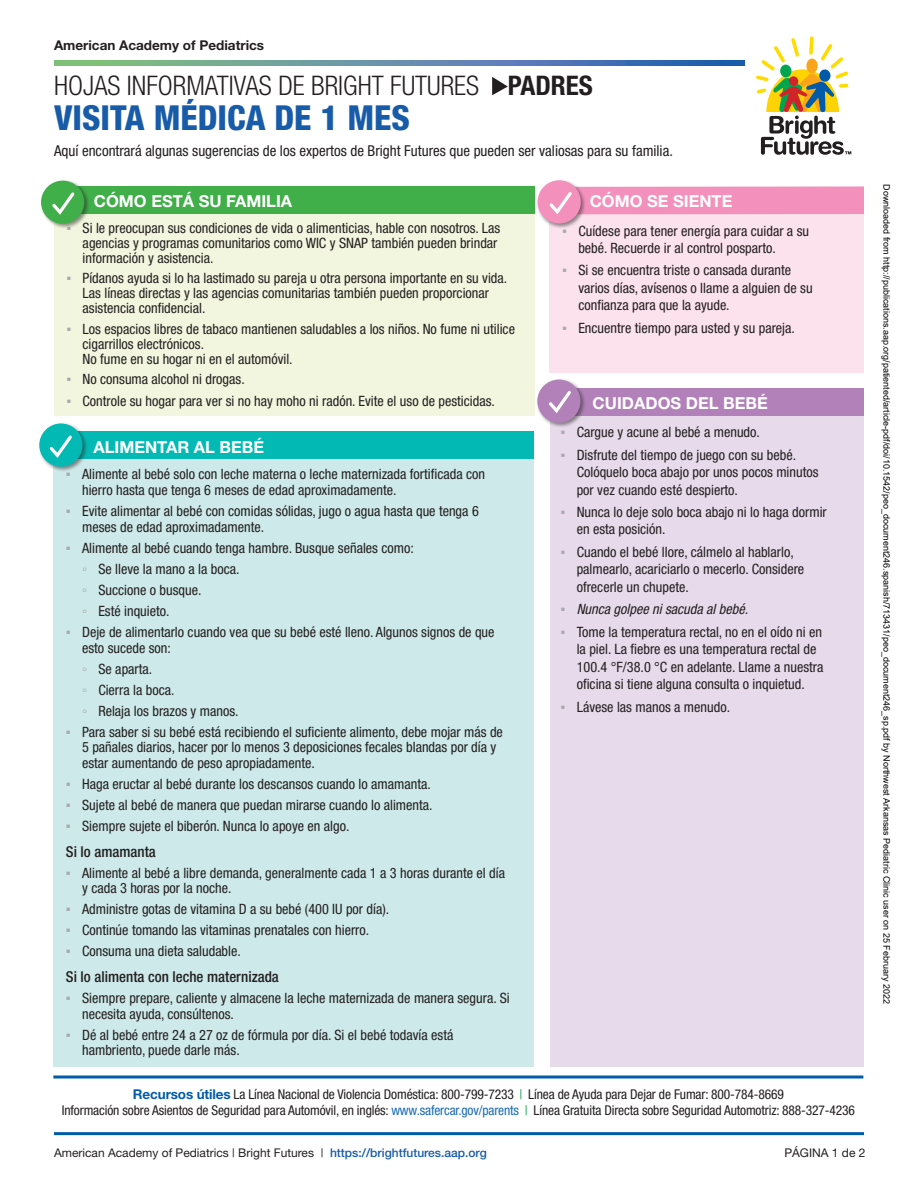
<style>
.page{position:relative;width:918px;height:1188px;background:#fff}
.page>*{position:absolute;margin:0;border:0;box-sizing:border-box;transform-origin:0 0}
.heading{font:800 condensed 34.5px "Helvetica Neue";color:#185ca9}
.heading-2{font:300 condensed 27px "Helvetica Neue";color:#231f20}
.New_White_heads{font:700 16.5px "Helvetica Neue";color:#fff}
.t1{font:condensed 15px "Helvetica Neue";color:#231f20}
.Body_Head{font:500 condensed 15px "Helvetica Neue";color:#231f20}
.t2{font:condensed 14.25px/17.4px "Helvetica Neue";color:#231f20}
.t3{font:italic condensed 14.25px "Helvetica Neue";color:#231f20}
.t4{font:condensed 13.5px "Helvetica Neue";letter-spacing:-.01em;color:#231f20}
.intro_line{font:700 13.5px "Helvetica Neue";color:#231f20}
.list_helv{font:12px "Helvetica Neue";color:#231f20}
.t5{font:9px "Arial";color:#000}
.s1{font-weight:700}
.s2{font-family:"Arial";font-stretch:normal;color:#a8a9ad}
.s3{font-family:"Arial Narrow";font-stretch:normal;color:#a8a9ad}
.s4{font-family:"Arial";font-style:normal;font-stretch:normal;color:#a8a9ad}
.s5{font-weight:700;font-stretch:normal;color:#005baa}
.s6{color:#1ca74f}
.s7{color:#1a6bb3}
.s8{font-weight:500;color:#185ca9}
</style>
<div class="page">
<div style="left:550px;top:388px;width:313px;height:678px;background:#e7dbeb"></div>
<div style="left:550px;top:388px;width:314px;height:28px;background:#b281b9"></div>
<div style="left:536px;top:378px;width:50px;height:50px;background:#231f20;opacity:.5"></div>
<div style="left:537px;top:380px;width:44px;height:43px;background:#b281b9;border-radius:50%"></div>
<svg style="left:549px;top:391px;width:22px;height:22px"></svg>
<div style="left:550px;top:189px;width:314px;height:184px;background:#fbdce9"></div>
<div style="left:550px;top:186px;width:314px;height:28px;background:#f390bc"></div>
<div style="left:536px;top:179px;width:51px;height:50px;background:#231f20;opacity:.5"></div>
<div style="left:538px;top:180px;width:43px;height:43px;background:#f390bc;border-radius:50%"></div>
<svg style="left:549px;top:192px;width:23px;height:23px"></svg>
<div style="left:54px;top:187px;width:481px;height:229px;background:#f0f5d8"></div>
<div style="left:54px;top:187px;width:481px;height:27px;background:#40ae49"></div>
<div style="left:40px;top:179px;width:50px;height:51px;background:#231f20;opacity:.5"></div>
<div style="left:41px;top:181px;width:43px;height:43px;background:#40ae49;border-radius:50%"></div>
<svg style="left:52px;top:192px;width:23px;height:23px"></svg>
<hr style="left:53px;top:1076px;width:810px;height:2px;background:#005baa">
<hr style="left:54px;top:1132px;width:810px;height:3px;background:#005baa">
<svg style="left:492px;top:77px;width:16px;height:18px"></svg>
<svg style="left:756px;top:36px;width:95px;height:119px"></svg>
<svg style="left:54px;top:60px;width:690px;height:5px;background:#5e8fa2"></svg>
<div style="left:53px;top:431px;width:481px;height:635px;background:#cde9e9"></div>
<div style="left:53px;top:431px;width:481px;height:28px;background:#03b9b4"></div>
<div style="left:38px;top:422px;width:50px;height:50px;background:#231f20;opacity:.5"></div>
<div style="left:39px;top:423px;width:43px;height:44px;background:#03b9b4;border-radius:50%"></div>
<svg style="left:49px;top:435px;width:23px;height:23px"></svg>
<p class="intro_line" style="left:54px;top:37px;width:212px">American Academy of Pediatrics</p>
<p class="heading-2" style="left:54px;top:70px;width:540px">HOJAS INFORMATIVAS DE BRIGHT FUTURES <span class="s1">PADRES</span></p>
<p class="heading" style="left:54px;top:96px;width:358px">VISITA MÉDICA DE 1 MES</p>
<p class="t1" style="left:54px;top:142px;width:620px">Aquí encontrará algunas sugerencias de los expertos de Bright Futures que pueden ser valiosas para su familia.</p>
<p class="New_White_heads" style="left:94px;top:191px;width:200px">CÓMO ESTÁ SU FAMILIA</p>
<p class="t2" style="left:83px;top:220px;width:419px;line-height:15px;text-indent:-16px"><span class="s2">▪</span> Si le preocupan sus condiciones de vida o alimenticias, hable con nosotros. Las agencias y programas comunitarios como WIC y SNAP también pueden brindar información y asistencia.</p>
<p class="t2" style="left:83px;top:271px;width:426px;line-height:15px;text-indent:-16px"><span class="s2">▪</span> Pídanos ayuda si lo ha lastimado su pareja u otra persona importante en su vida.<br>Las líneas directas y las agencias comunitarias también pueden proporcionar asistencia confidencial.</p>
<p class="t2" style="left:83px;top:321px;width:434px;line-height:15px;text-indent:-16px"><span class="s2">▪</span> Los espacios libres de tabaco mantienen saludables a los niños. No fume ni utilice cigarrillos electrónicos.<br>No fume en su hogar ni en el automóvil.</p>
<p class="t2" style="left:66px;top:370px;width:180px"><span class="s2">▪</span> No consuma alcohol ni drogas.</p>
<p class="t2" style="left:66px;top:393px;width:430px"><span class="s2">▪</span> Controle su hogar para ver si no hay moho ni radón. Evite el uso de pesticidas.</p>
<p class="New_White_heads" style="left:93px;top:437px;width:172px">ALIMENTAR AL BEBÉ</p>
<p class="t2" style="left:82px;top:466px;width:404px;line-height:15.8px;text-indent:-16px"><span class="s2">▪</span> Alimente al bebé solo con leche materna o leche maternizada fortificada con hierro hasta que tenga 6 meses de edad aproximadamente.</p>
<p class="t2" style="left:82px;top:503px;width:398px;line-height:15.8px;text-indent:-16px"><span class="s2">▪</span> Evite alimentar al bebé con comidas sólidas, jugo o agua hasta que tenga 6 meses de edad aproximadamente.</p>
<p class="t2" style="left:66px;top:539px;width:349px"><span class="s2">▪</span> Alimente al bebé cuando tenga hambre. Busque señales como:</p>
<p class="t2" style="left:82px;top:560px;width:159px"><span class="s3">◦</span> Se lleve la mano a la boca.</p>
<p class="t2" style="left:82px;top:581px;width:121px"><span class="s3">◦</span> Succione o busque.</p>
<p class="t2" style="left:82px;top:602px;width:89px"><span class="s3">◦</span> Esté inquieto.</p>
<p class="t2" style="left:82px;top:624px;width:414px;line-height:15.8px;text-indent:-16px"><span class="s2">▪</span> Deje de alimentarlo cuando vea que su bebé esté lleno. Algunos signos de que esto sucede son:</p>
<p class="t2" style="left:82px;top:660px;width:72px"><span class="s3">◦</span> Se aparta.</p>
<p class="t2" style="left:82px;top:681px;width:94px"><span class="s3">◦</span> Cierra la boca.</p>
<p class="t2" style="left:82px;top:702px;width:158px"><span class="s3">◦</span> Relaja los brazos y manos.</p>
<p class="t2" style="left:82px;top:724px;width:422px;line-height:15.8px;text-indent:-16px"><span class="s2">▪</span> Para saber si su bebé está recibiendo el suficiente alimento, debe mojar más de<br>5 pañales diarios, hacer por lo menos 3 deposiciones fecales blandas por día y estar aumentando de peso apropiadamente.</p>
<p class="t2" style="left:66px;top:775px;width:366px"><span class="s2">▪</span> Haga eructar al bebé durante los descansos cuando lo amamanta.</p>
<p class="t2" style="left:66px;top:796px;width:368px"><span class="s2">▪</span> Sujete al bebé de manera que puedan mirarse cuando lo alimenta.</p>
<p class="t2" style="left:66px;top:817px;width:285px"><span class="s2">▪</span> Siempre sujete el biberón. Nunca lo apoye en algo.</p>
<p class="Body_Head" style="left:66px;top:842px;width:91px">Si lo amamanta</p>
<p class="t2" style="left:82px;top:865px;width:424px;line-height:15.8px;text-indent:-16px"><span class="s2">▪</span> Alimente al bebé a libre demanda, generalmente cada 1 a 3 horas durante el día y cada 3 horas por la noche.</p>
<p class="t2" style="left:66px;top:901px;width:325px"><span class="s2">▪</span> Administre gotas de vitamina D a su bebé (400 IU por día).</p>
<p class="t2" style="left:66px;top:922px;width:305px"><span class="s2">▪</span> Continúe tomando las vitaminas prenatales con hierro.</p>
<p class="t2" style="left:66px;top:943px;width:176px"><span class="s2">▪</span> Consuma una dieta saludable.</p>
<p class="Body_Head" style="left:66px;top:968px;width:214px">Si lo alimenta con leche maternizada</p>
<p class="t2" style="left:82px;top:990px;width:429px;line-height:15.8px;text-indent:-16px"><span class="s2">▪</span> Siempre prepare, caliente y almacene la leche maternizada de manera segura. Si necesita ayuda, consúltenos.</p>
<p class="t2" style="left:82px;top:1027px;width:373px;line-height:15.8px;text-indent:-16px"><span class="s2">▪</span> Dé al bebé entre 24 a 27 oz de fórmula por día. Si el bebé todavía está hambriento, puede darle más.</p>
<p class="New_White_heads" style="left:590px;top:191px;width:144px">CÓMO SE SIENTE</p>
<p class="t2" style="left:578px;top:222px;width:232px;text-indent:-16px"><span class="s2">▪</span> Cuídese para tener energía para cuidar a su bebé. Recuerde ir al control posparto.</p>
<p class="t2" style="left:578px;top:262px;width:236px;text-indent:-16px"><span class="s2">▪</span> Si se encuentra triste o cansada durante varios días, avísenos o llame a alguien de su confianza para que la ayude.</p>
<p class="t2" style="left:562px;top:319px;width:234px"><span class="s2">▪</span> Encuentre tiempo para usted y su pareja.</p>
<p class="New_White_heads" style="left:593px;top:393px;width:177px">CUIDADOS DEL BEBÉ</p>
<p class="t2" style="left:561px;top:423px;width:201px"><span class="s2">▪</span> Cargue y acune al bebé a menudo.</p>
<p class="t2" style="left:577px;top:446px;width:243px;text-indent:-16px"><span class="s2">▪</span> Disfrute del tiempo de juego con su bebé.<br>Colóquelo boca abajo por unos pocos minutos por vez cuando esté despierto.</p>
<p class="t2" style="left:577px;top:503px;width:252px;text-indent:-16px"><span class="s2">▪</span> Nunca lo deje solo boca abajo ni lo haga dormir en esta posición.</p>
<p class="t2" style="left:577px;top:543px;width:229px;text-indent:-16px"><span class="s2">▪</span> Cuando el bebé llore, cálmelo al hablarlo, palmearlo, acariciarlo o mecerlo. Considere ofrecerle un chupete.</p>
<p class="t3" style="left:561px;top:601px;width:189px"><span class="s4">▪</span> Nunca golpee ni sacuda al bebé.</p>
<p class="t2" style="left:577px;top:623px;width:248px;text-indent:-16px"><span class="s2">▪</span> Tome la temperatura rectal, no en el oído ni en la piel. La fiebre es una temperatura rectal de 100.4 °F/38.0 °C en adelante. Llame a nuestra oficina si tiene alguna consulta o inquietud.</p>
<p class="t2" style="left:561px;top:698px;width:171px"><span class="s2">▪</span> Lávese las manos a menudo.</p>
<p class="t4" style="left:133px;top:1087px;width:652px"><span class="s5">Recursos útiles</span> La Línea Nacional de Violencia Doméstica: 800-799-7233 <span class="s6">|</span> Línea de Ayuda para Dejar de Fumar: 800-784-8669</p>
<p class="t4" style="left:62px;top:1103px;width:795px">Información sobre Asientos de Seguridad para Automóvil, en inglés: <span class="s7">www.safercar.gov/parents</span> <span class="s6">|</span> Línea Gratuita Directa sobre Seguridad Automotriz: 888-327-4236</p>
<p class="list_helv" style="left:54px;top:1145px;width:434px">American Academy of Pediatrics | Bright Futures | <span class="s8">https://brightfutures.aap.org</span></p>
<p class="list_helv" style="left:784px;top:1145px;width:83px">PÁGINA 1 de 2</p>
<p class="t5" style="left:890px;top:184px;width:821px;rotate:90deg">Downloaded from http://publications.aap.org/patiented/article-pdf/doi/10.1542/peo_document246.spanish/713431/peo_document246_sp.pdf by Northwest Arkansas Pediatric Clinic user on 25 February 2022</p>
</div>
